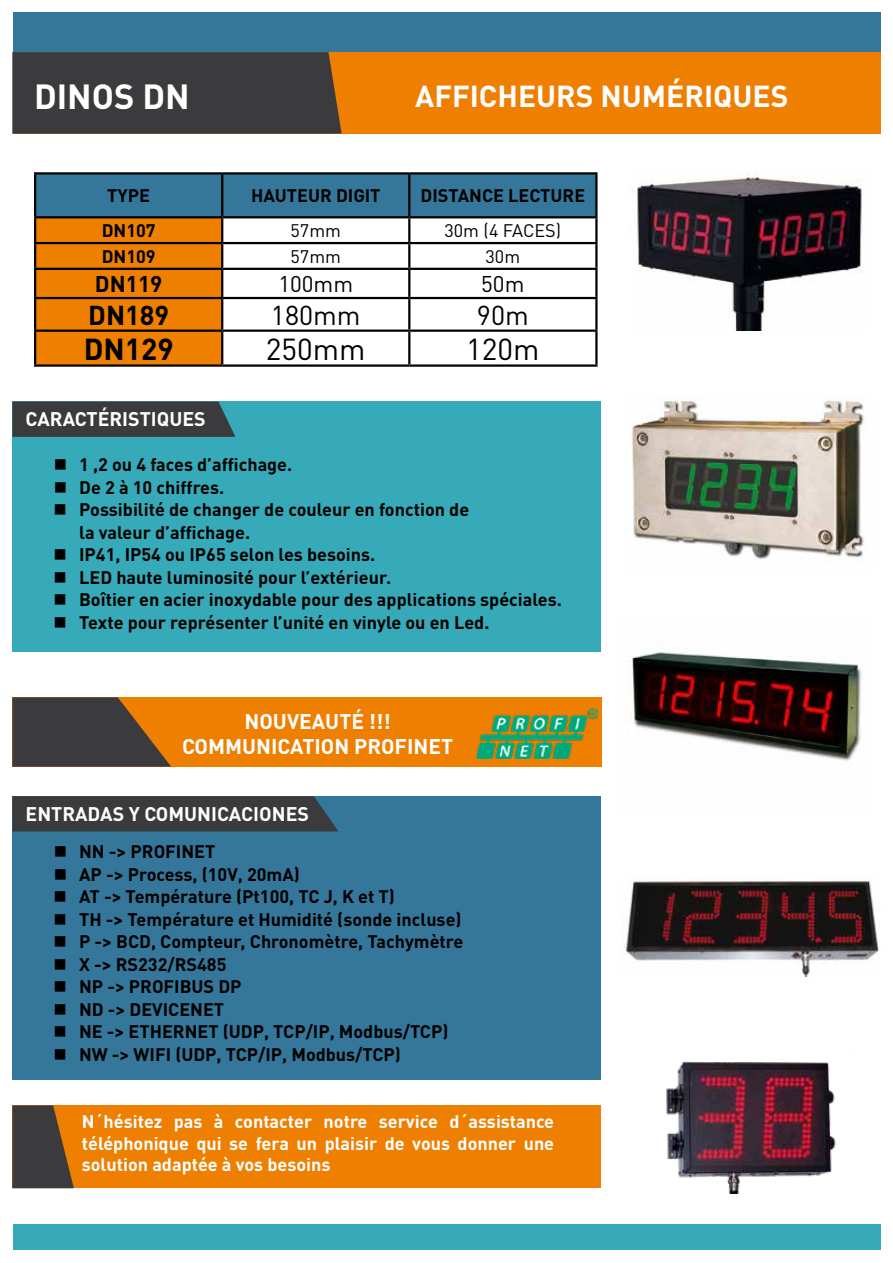
<style>
.page{position:relative;width:893px;height:1263px;background:#fff}
.page>*{position:absolute;margin:0;border:0;box-sizing:border-box;transform-origin:0 0}
.t1{font:700 34.5px "DIN Pro";color:#fff}
.t2{font:700 30px "DIN Pro";color:#fff}
.t3{font:30px "DIN Pro";color:#000}
.t4{font:700 30px "DIN Pro";color:#000}
.t5{font:27px "DIN Pro";color:#000}
.t6{font:700 27px "DIN Pro";color:#000}
.t7{font:22.5px "DIN Pro";color:#000}
.t8{font:700 22.5px "DIN Pro";color:#000}
.t9{font:700 21px/25.2px "DIN Pro";color:#fff;text-align:center}
.t10{font:700 19.5px "DIN Pro";color:#fff}
.t11{font:700 18px/22.5px "DIN Pro";color:#000}
.t12{font:700 18px/21.6px "DIN Pro";color:#fff;text-align:justify}
.t13{font:18px "DIN Pro";color:#000}
</style>
<div class="page">
<div style="left:13px;top:51px;width:867px;height:83px;background:#ee7f00"></div>
<div style="left:13px;top:1105px;width:588px;height:83px;background:#ee7f00"></div>
<svg style="left:12px;top:1105px;width:62px;height:83px"></svg>
<div style="left:13px;top:1224px;width:867px;height:26px;background:#36aab9"></div>
<div style="left:13px;top:13px;width:867px;height:39px;background:#35779a"></div>
<div style="left:12px;top:52px;width:330px;height:82px;background:#3b3b3d"></div>
<svg style="left:36px;top:175px;width:559px;height:189px;background:#957a48"></svg>
<svg style="left:223px;top:218px;width:372px;height:146px"></svg>
<hr style="left:34px;top:172px;width:188px;height:3px;background:#000">
<hr style="left:34px;top:175px;width:2px;height:41px;background:#000">
<hr style="left:222px;top:172px;width:187px;height:3px;background:#000">
<hr style="left:221px;top:175px;width:2px;height:41px;background:#000">
<hr style="left:409px;top:172px;width:189px;height:3px;background:#000">
<hr style="left:408px;top:175px;width:2px;height:41px;background:#000">
<hr style="left:595px;top:175px;width:3px;height:41px;background:#000">
<hr style="left:34px;top:268px;width:188px;height:2px;background:#000">
<hr style="left:222px;top:268px;width:187px;height:2px;background:#000">
<hr style="left:409px;top:268px;width:189px;height:2px;background:#000">
<hr style="left:34px;top:297px;width:188px;height:2px;background:#000">
<hr style="left:222px;top:297px;width:187px;height:2px;background:#000">
<hr style="left:409px;top:297px;width:189px;height:2px;background:#000">
<hr style="left:34px;top:329px;width:188px;height:3px;background:#000">
<hr style="left:222px;top:329px;width:187px;height:3px;background:#000">
<hr style="left:409px;top:329px;width:189px;height:3px;background:#000">
<hr style="left:34px;top:216px;width:188px;height:2px;background:#000">
<hr style="left:34px;top:218px;width:2px;height:24px;background:#000">
<hr style="left:222px;top:216px;width:187px;height:2px;background:#000">
<hr style="left:221px;top:218px;width:2px;height:24px;background:#000">
<hr style="left:409px;top:216px;width:189px;height:2px;background:#000">
<hr style="left:408px;top:218px;width:2px;height:24px;background:#000">
<hr style="left:595px;top:218px;width:3px;height:24px;background:#000">
<hr style="left:34px;top:242px;width:188px;height:2px;background:#000">
<hr style="left:34px;top:244px;width:2px;height:24px;background:#000">
<hr style="left:222px;top:242px;width:187px;height:2px;background:#000">
<hr style="left:221px;top:244px;width:2px;height:24px;background:#000">
<hr style="left:409px;top:242px;width:189px;height:2px;background:#000">
<hr style="left:408px;top:244px;width:2px;height:24px;background:#000">
<hr style="left:595px;top:244px;width:3px;height:24px;background:#000">
<hr style="left:34px;top:270px;width:2px;height:27px;background:#000">
<hr style="left:221px;top:270px;width:2px;height:27px;background:#000">
<hr style="left:408px;top:270px;width:2px;height:27px;background:#000">
<hr style="left:595px;top:270px;width:3px;height:27px;background:#000">
<hr style="left:34px;top:299px;width:2px;height:30px;background:#000">
<hr style="left:221px;top:299px;width:2px;height:30px;background:#000">
<hr style="left:408px;top:299px;width:2px;height:30px;background:#000">
<hr style="left:595px;top:299px;width:3px;height:30px;background:#000">
<hr style="left:34px;top:332px;width:2px;height:32px;background:#000">
<hr style="left:221px;top:332px;width:2px;height:32px;background:#000">
<hr style="left:408px;top:332px;width:2px;height:32px;background:#000">
<hr style="left:595px;top:332px;width:3px;height:32px;background:#000">
<hr style="left:34px;top:364px;width:188px;height:3px;background:#000">
<hr style="left:222px;top:364px;width:187px;height:3px;background:#000">
<hr style="left:409px;top:364px;width:189px;height:3px;background:#000">
<div style="left:12px;top:402px;width:589px;height:250px;background:#36aab9"></div>
<svg style="left:12px;top:402px;width:223px;height:35px;background:#3a3f42"></svg>
<img style="left:637px;top:172px;width:226px;height:158px">
<div style="left:13px;top:796px;width:588px;height:284px;background:#35779a"></div>
<div style="left:12px;top:796px;width:326px;height:35px;background:#3b3b3d"></div>
<img style="left:631px;top:397px;width:235px;height:162px">
<img style="left:624px;top:877px;width:255px;height:99px">
<img style="left:666px;top:1061px;width:170px;height:133px">
<img style="left:629px;top:652px;width:232px;height:109px">
<div style="left:12px;top:697px;width:590px;height:70px;background:#ee7f00"></div>
<svg style="left:12px;top:697px;width:159px;height:70px"></svg>
<img style="left:477px;top:709px;width:120px;height:50px">
<h1 class="t1" style="left:34px;top:73px;width:157px">DINOS DN</h1>
<h2 class="t2" style="left:415px;top:76px;width:375px">AFFICHEURS NUMÉRIQUES</h2>
<p class="t11" style="left:107px;top:184px;width:44px">TYPE</p>
<p class="t11" style="left:251px;top:184px;width:131px">HAUTEUR DIGIT</p>
<p class="t11" style="left:421px;top:184px;width:166px">DISTANCE LECTURE</p>
<p class="t11" style="left:102px;top:219px;width:55px">DN107</p>
<p class="t13" style="left:291px;top:218px;width:52px">57mm</p>
<p class="t13" style="left:444px;top:218px;width:118px">30m (4 FACES)</p>
<p class="t11" style="left:102px;top:244px;width:55px">DN109</p>
<p class="t13" style="left:291px;top:244px;width:52px">57mm</p>
<p class="t13" style="left:486px;top:244px;width:36px">30m</p>
<p class="t8" style="left:95px;top:269px;width:69px">DN119</p>
<p class="t7" style="left:278px;top:269px;width:76px">100mm</p>
<p class="t7" style="left:481px;top:269px;width:45px">50m</p>
<h3 class="t6" style="left:88px;top:297px;width:82px">DN189</h3>
<h3 class="t5" style="left:271px;top:297px;width:91px">180mm</h3>
<h3 class="t5" style="left:477px;top:297px;width:53px">90m</h3>
<h2 class="t4" style="left:84px;top:328px;width:91px">DN129</h2>
<h2 class="t3" style="left:266px;top:328px;width:101px">250mm</h2>
<h2 class="t3" style="left:466px;top:328px;width:75px">120m</h2>
<p class="t10" style="left:26px;top:406px;width:182px">CARACTÉRISTIQUES</p>
<p class="t11" style="left:54px;top:453px;width:240px">■ 1 ,2 ou 4 faces d’affichage.</p>
<p class="t11" style="left:54px;top:475px;width:172px">■ De 2 à 10 chiffres.</p>
<p class="t11" style="left:79px;top:498px;width:392px;text-indent:-26px">■ Possibilité de changer de couleur en fonction de la valeur d’affichage.</p>
<p class="t11" style="left:54px;top:543px;width:323px">■ IP41, IP54 ou IP65 selon les besoins.</p>
<p class="t11" style="left:54px;top:565px;width:339px">■ LED haute luminosité pour l’extérieur.</p>
<p class="t11" style="left:54px;top:588px;width:510px">■ Boîtier en acier inoxydable pour des applications spéciales.</p>
<p class="t11" style="left:54px;top:610px;width:437px">■ Texte pour représenter l’unité en vinyle ou en Led.</p>
<p class="t9" style="left:182px;top:708px;width:272px">NOUVEAUTÉ !!!<br>COMMUNICATION PROFINET</p>
<p class="t10" style="left:26px;top:801px;width:285px">ENTRADAS Y COMUNICACIONES</p>
<p class="t11" style="left:54px;top:840px;width:163px">■ NN -&gt; PROFINET</p>
<p class="t11" style="left:54px;top:862px;width:248px">■ AP -&gt; Process, (10V, 20mA)</p>
<p class="t11" style="left:54px;top:885px;width:343px">■ AT -&gt; Température (Pt100, TC J, K et T)</p>
<p class="t11" style="left:54px;top:907px;width:409px">■ TH -&gt; Température et Humidité (sonde incluse)</p>
<p class="t11" style="left:54px;top:930px;width:411px">■ P -&gt; BCD, Compteur, Chronomètre, Tachymètre</p>
<p class="t11" style="left:54px;top:952px;width:174px">■ X -&gt; RS232/RS485</p>
<p class="t11" style="left:54px;top:975px;width:190px">■ NP -&gt; PROFIBUS DP</p>
<p class="t11" style="left:54px;top:997px;width:172px">■ ND -&gt; DEVICENET</p>
<p class="t11" style="left:54px;top:1020px;width:396px">■ NE -&gt; ETHERNET (UDP, TCP/IP, Modbus/TCP)</p>
<p class="t11" style="left:54px;top:1042px;width:349px">■ NW -&gt; WIFI (UDP, TCP/IP, Modbus/TCP)</p>
<p class="t12" style="left:82px;top:1110px;width:474px">N´hésitez pas à contacter notre service d´assistance téléphonique qui se fera un plaisir de vous donner une solution adaptée à vos besoins</p>
</div>
